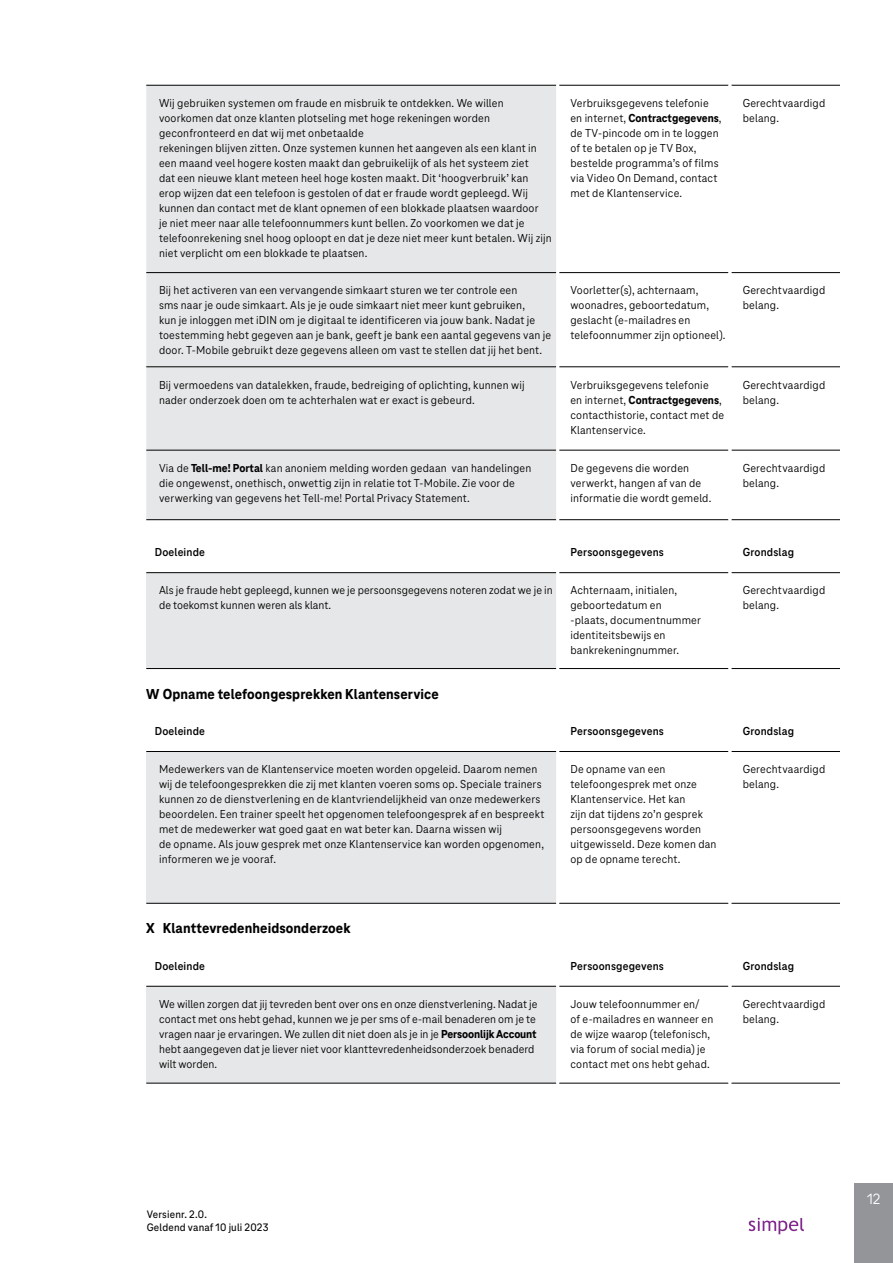
<style>
.page{position:relative;width:893px;height:1263px;background:#fff}
.page>*{position:absolute;margin:0;border:0;box-sizing:border-box;transform-origin:0 0}
.t1{font:15.45px "Tele Neo";color:#fff}
.t2{font:800 15px "Tele Neo";letter-spacing:.005em;color:#000}
.t3{font:12px/15px "Tele Neo";letter-spacing:.015em;color:#000}
.t4{font:700 12px "Tele Neo";letter-spacing:.015em;color:#000}
.t5{font:500 11.25px/13.5px "Tele Neo";letter-spacing:.015em;color:#000}
.s1{font-weight:800}
</style>
<div class="page">
<div style="left:855px;top:1183px;width:38px;height:80px;background:#939598"></div>
<svg style="left:749px;top:1218px;width:55px;height:16px"></svg>
<div style="left:146px;top:86px;width:410px;height:433px;background:#e6e7e8"></div>
<hr style="left:146px;top:85px;width:410px;height:1px;background:#000">
<hr style="left:146px;top:272px;width:410px;height:1px;background:#000">
<hr style="left:146px;top:366px;width:410px;height:1px;background:#000">
<hr style="left:146px;top:450px;width:410px;height:1px;background:#000">
<hr style="left:146px;top:519px;width:410px;height:1px;background:#000">
<hr style="left:559px;top:85px;width:169px;height:1px;background:#000">
<hr style="left:731px;top:85px;width:109px;height:1px;background:#000">
<hr style="left:559px;top:272px;width:169px;height:1px;background:#000">
<hr style="left:731px;top:272px;width:109px;height:1px;background:#000">
<hr style="left:559px;top:366px;width:169px;height:1px;background:#000">
<hr style="left:731px;top:366px;width:109px;height:1px;background:#000">
<hr style="left:559px;top:450px;width:169px;height:1px;background:#000">
<hr style="left:731px;top:450px;width:109px;height:1px;background:#000">
<hr style="left:559px;top:519px;width:169px;height:1px;background:#000">
<hr style="left:731px;top:519px;width:109px;height:1px;background:#000">
<div style="left:146px;top:573px;width:412px;height:95px;background:#e6e7e8"></div>
<hr style="left:146px;top:572px;width:410px;height:1px;background:#000">
<hr style="left:146px;top:668px;width:410px;height:1px;background:#000">
<hr style="left:559px;top:572px;width:169px;height:1px;background:#000">
<hr style="left:731px;top:572px;width:109px;height:1px;background:#000">
<hr style="left:559px;top:668px;width:169px;height:1px;background:#000">
<hr style="left:731px;top:668px;width:109px;height:1px;background:#000">
<hr style="left:556px;top:573px;width:3px;height:96px;background:#fff">
<div style="left:146px;top:751px;width:412px;height:152px;background:#e6e7e8"></div>
<hr style="left:146px;top:751px;width:410px;height:1px;background:#000">
<hr style="left:146px;top:903px;width:410px;height:1px;background:#000">
<hr style="left:559px;top:751px;width:169px;height:1px;background:#000">
<hr style="left:731px;top:751px;width:109px;height:1px;background:#000">
<hr style="left:559px;top:903px;width:169px;height:1px;background:#000">
<hr style="left:731px;top:903px;width:109px;height:1px;background:#000">
<hr style="left:556px;top:751px;width:3px;height:152px;background:#fff">
<div style="left:146px;top:986px;width:412px;height:97px;background:#e6e7e8"></div>
<hr style="left:146px;top:986px;width:410px;height:1px;background:#000">
<hr style="left:146px;top:1083px;width:410px;height:1px;background:#000">
<hr style="left:559px;top:986px;width:169px;height:1px;background:#000">
<hr style="left:731px;top:986px;width:109px;height:1px;background:#000">
<hr style="left:559px;top:1083px;width:169px;height:1px;background:#000">
<hr style="left:731px;top:1083px;width:109px;height:1px;background:#000">
<hr style="left:556px;top:986px;width:3px;height:97px;background:#fff">
<p class="t3" style="left:159px;top:96px;width:394px">Wij gebruiken systemen om fraude en misbruik te ontdekken. We willen voorkomen dat onze klanten plotseling met hoge rekeningen worden geconfronteerd en dat wij met onbetaalde<br>rekeningen blijven zitten. Onze systemen kunnen het aangeven als een klant in een maand veel hogere kosten maakt dan gebruikelijk of als het systeem ziet<br>dat een nieuwe klant meteen heel hoge kosten maakt. Dit ‘hoogverbruik’ kan erop wijzen dat een telefoon is gestolen of dat er fraude wordt gepleegd. Wij kunnen dan contact met de klant opnemen of een blokkade plaatsen waardoor<br>je niet meer naar alle telefoonnummers kunt bellen. Zo voorkomen we dat je telefoonrekening snel hoog oploopt en dat je deze niet meer kunt betalen. Wij zijn niet verplicht om een blokkade te plaatsen.</p>
<p class="t3" style="left:570px;top:96px;width:153px">Verbruiksgegevens telefonie en internet, <span class="s1">Contractgegevens</span>, de TV-pincode om in te loggen of te betalen op je TV Box, bestelde programma’s of films via Video On Demand, contact met de Klantenservice.</p>
<p class="t3" style="left:743px;top:96px;width:84px">Gerechtvaardigd belang.</p>
<p class="t3" style="left:159px;top:283px;width:394px">Bij het activeren van een vervangende simkaart sturen we ter controle een<br>sms naar je oude simkaart. Als je je oude simkaart niet meer kunt gebruiken,<br>kun je inloggen met iDIN om je digitaal te identificeren via jouw bank. Nadat je toestemming hebt gegeven aan je bank, geeft je bank een aantal gegevens van je door. T-Mobile gebruikt deze gegevens alleen om vast te stellen dat jij het bent.</p>
<p class="t3" style="left:570px;top:283px;width:157px">Voorletter(s), achternaam, woonadres, geboortedatum, geslacht (e-mailadres en telefoonnummer zijn optioneel).</p>
<p class="t3" style="left:743px;top:283px;width:84px">Gerechtvaardigd belang.</p>
<p class="t3" style="left:159px;top:377px;width:367px">Bij vermoedens van datalekken, fraude, bedreiging of oplichting, kunnen wij nader onderzoek doen om te achterhalen wat er exact is gebeurd.</p>
<p class="t3" style="left:570px;top:377px;width:155px">Verbruiksgegevens telefonie<br>en internet, <span class="s1">Contractgegevens</span>, contacthistorie, contact met de<br>Klantenservice.</p>
<p class="t3" style="left:743px;top:377px;width:84px">Gerechtvaardigd belang.</p>
<p class="t3" style="left:159px;top:461px;width:374px">Via de <span class="s1">Tell-me! Portal</span> kan anoniem melding worden gedaan van handelingen die ongewenst, onethisch, onwettig zijn in relatie tot T-Mobile. Zie voor de verwerking van gegevens het Tell-me! Portal Privacy Statement.</p>
<p class="t3" style="left:570px;top:461px;width:142px">De gegevens die worden verwerkt, hangen af van de informatie die wordt gemeld.</p>
<p class="t3" style="left:743px;top:461px;width:84px">Gerechtvaardigd belang.</p>
<p class="t4" style="left:155px;top:545px;width:52px">Doeleinde</p>
<p class="t4" style="left:570px;top:545px;width:95px">Persoonsgegevens</p>
<p class="t4" style="left:743px;top:545px;width:53px">Grondslag</p>
<p class="t3" style="left:159px;top:583px;width:395px">Als je fraude hebt gepleegd, kunnen we je persoonsgegevens noteren zodat we je in de toekomst kunnen weren als klant.</p>
<p class="t3" style="left:570px;top:583px;width:132px">Achternaam, initialen, geboortedatum en -plaats, documentnummer identiteitsbewijs en bankrekeningnummer.</p>
<p class="t3" style="left:743px;top:583px;width:84px">Gerechtvaardigd belang.</p>
<p class="t2" style="left:146px;top:685px;width:294px">W Opname telefoongesprekken Klantenservice</p>
<p class="t4" style="left:155px;top:724px;width:52px">Doeleinde</p>
<p class="t4" style="left:570px;top:724px;width:95px">Persoonsgegevens</p>
<p class="t4" style="left:743px;top:724px;width:53px">Grondslag</p>
<p class="t3" style="left:159px;top:762px;width:387px">Medewerkers van de Klantenservice moeten worden opgeleid. Daarom nemen wij de telefoongesprekken die zij met klanten voeren soms op. Speciale trainers kunnen zo de dienstverlening en de klantvriendelijkheid van onze medewerkers beoordelen. Een trainer speelt het opgenomen telefoongesprek af en bespreekt met de medewerker wat goed gaat en wat beter kan. Daarna wissen wij<br>de opname. Als jouw gesprek met onze Klantenservice kan worden opgenomen, informeren we je vooraf.</p>
<p class="t3" style="left:570px;top:762px;width:148px">De opname van een telefoongesprek met onze<br>Klantenservice. Het kan<br>zijn dat tijdens zo’n gesprek persoonsgegevens worden uitgewisseld. Deze komen dan op de opname terecht.</p>
<p class="t3" style="left:743px;top:762px;width:84px">Gerechtvaardigd belang.</p>
<p class="t2" style="left:146px;top:920px;width:206px">X Klanttevredenheidsonderzoek</p>
<p class="t4" style="left:155px;top:959px;width:52px">Doeleinde</p>
<p class="t4" style="left:570px;top:959px;width:95px">Persoonsgegevens</p>
<p class="t4" style="left:743px;top:959px;width:53px">Grondslag</p>
<p class="t3" style="left:159px;top:997px;width:380px">We willen zorgen dat jij tevreden bent over ons en onze dienstverlening. Nadat je contact met ons hebt gehad, kunnen we je per sms of e-mail benaderen om je te vragen naar je ervaringen. We zullen dit niet doen als je in je <span class="s1">Persoonlijk Account </span>hebt aangegeven dat je liever niet voor klanttevredenheidsonderzoek benaderd wilt worden.</p>
<p class="t3" style="left:570px;top:997px;width:144px">Jouw telefoonnummer en/<br>of e-mailadres en wanneer en de wijze waarop (telefonisch, via forum of social media) je contact met ons hebt gehad.</p>
<p class="t3" style="left:743px;top:997px;width:84px">Gerechtvaardigd belang.</p>
<p class="t5" style="left:147px;top:1207px;width:123px">Versienr. 2.0.<br>Geldend vanaf 10 juli 2023</p>
<p class="t1" style="left:867px;top:1190px;width:15px">12</p>
</div>
